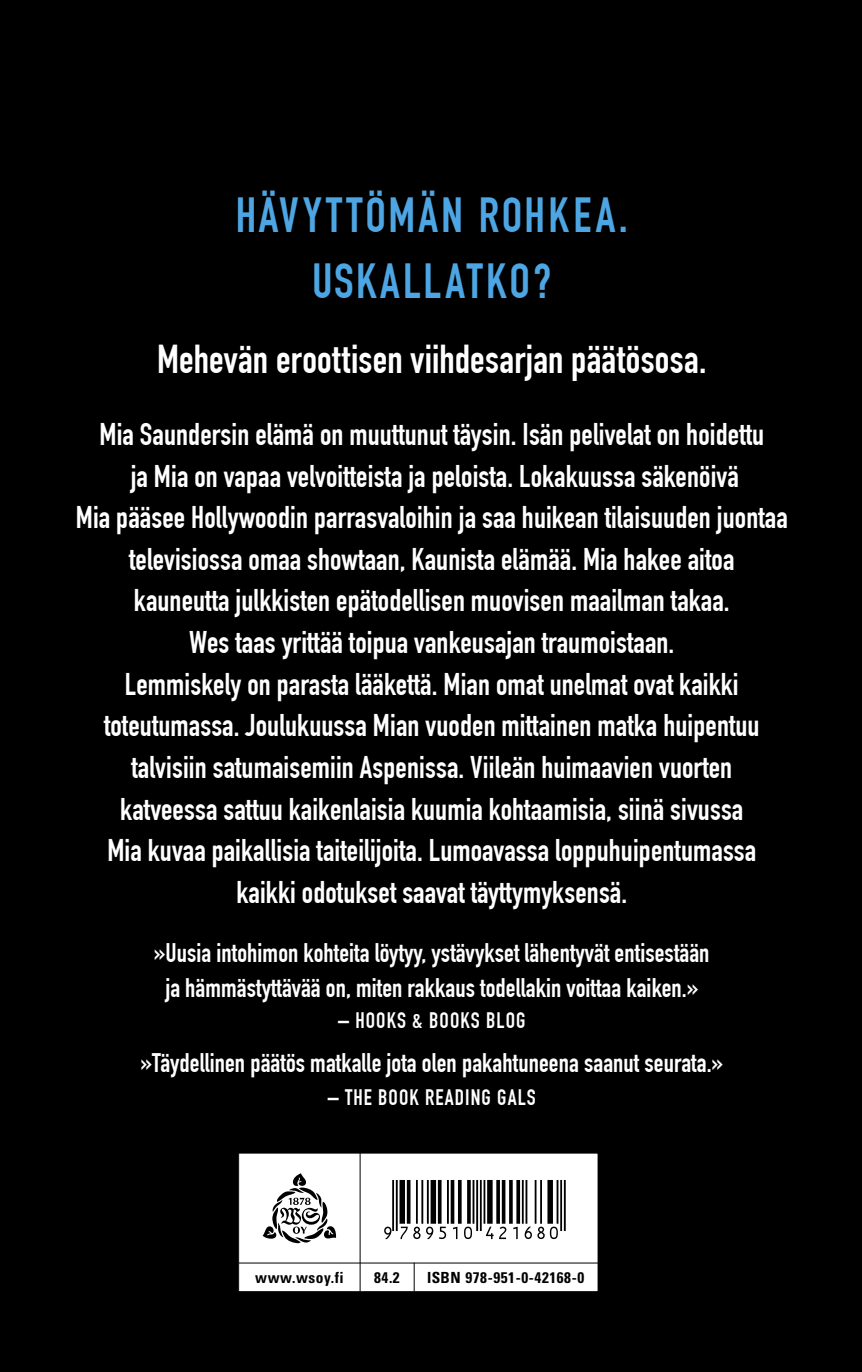
<style>
.page{position:relative;width:862px;height:1372px;background:#fff}
.page>*{position:absolute;margin:0;border:0;box-sizing:border-box;transform-origin:0 0}
.t1{font:58.27px "Viisas EAN Matala";color:#000}
.t2{font:700 48.15px/65.7px "DIN Condensed";letter-spacing:.07em;color:#4da6e3;text-align:center}
.t3{font:700 39.38px "DIN Condensed";letter-spacing:.005em;color:#fff}
.t4{font:700 30.6px/41.6px "DIN Condensed";letter-spacing:.005em;color:#fff;text-align:center}
.t5{font:700 26.32px/35.1px "DIN Condensed";letter-spacing:.005em;color:#fff;text-align:center}
.t6{font:22.5px "Adobe Caslon Pro";color:#000}
.t7{font:700 21.82px "DIN Condensed";letter-spacing:.05em;color:#fff}
.t8{font:700 condensed 15.3px "Univers";letter-spacing:.035em;color:#000}
</style>
<div class="page">
<div style="left:0;top:0;width:861px;height:1371px;background:#000"></div>
<div style="left:238px;top:1152px;width:359px;height:139px;background:#fff"></div>
<div style="left:238px;top:1152px;width:360px;height:139px;border:1px solid #000"></div>
<hr style="left:359px;top:1152px;width:1px;height:139px;background:#000">
<hr style="left:239px;top:1262px;width:358px;height:1px;background:#000">
<svg style="left:413px;top:1262px;width:1px;height:29px"></svg>
<svg style="left:262px;top:1173px;width:74px;height:70px"></svg>
<h2 class="t2" style="left:236px;top:183px;width:393px">HÄVYTTÖMÄN ROHKEA.<br>USKALLATKO?</h2>
<p class="t3" style="left:157px;top:335px;width:550px">Mehevän eroottisen viihdesarjan päätösosa.</p>
<p class="t4" style="left:76px;top:413px;width:713px">Mia Saundersin elämä on muuttunut täysin. Isän pelivelat on hoidettu<br>ja Mia on vapaa velvoitteista ja peloista. Lokakuussa säkenöivä<br>Mia pääsee Hollywoodin parrasvaloihin ja saa huikean tilaisuuden juontaa televisiossa omaa showtaan, Kaunista elämää. Mia hakee aitoa<br>kauneutta julkkisten epätodellisen muovisen maailman takaa.<br>Wes taas yrittää toipua vankeusajan traumoistaan.<br>Lemmiskely on parasta lääkettä. Mian omat unelmat ovat kaikki toteutumassa. Joulukuussa Mian vuoden mittainen matka huipentuu talvisiin satumaisemiin Aspenissa. Viileän huimaavien vuorten<br>katveessa sattuu kaikenlaisia kuumia kohtaamisia, siinä sivussa<br>Mia kuvaa paikallisia taiteilijoita. Lumoavassa loppuhuipentumassa kaikki odotukset saavat täyttymyksensä.</p>
<p class="t5" style="left:154px;top:935px;width:556px">»Uusia intohimon kohteita löytyy, ystävykset lähentyvät entisestään ja hämmästyttävää on, miten rakkaus todellakin voittaa kaiken.»</p>
<p class="t7" style="left:338px;top:1007px;width:189px">– HOOKS &amp; BOOKS BLOG</p>
<p class="t5" style="left:141px;top:1045px;width:583px">»Täydellinen päätös matkalle jota olen pakahtuneena saanut seurata.»</p>
<p class="t7" style="left:327px;top:1084px;width:209px">– THE BOOK READING GALS</p>
<p class="t8" style="left:255px;top:1267px;width:90px">www.wsoy.fi</p>
<h1 class="t1" style="left:379px;top:1179px;width:188px">*9789510421680*</h1>
<p class="t6" style="left:424px;top:1257px;width:20px">21</p>
<p class="t8" style="left:374px;top:1267px;width:27px">84.2</p>
<p class="t8" style="left:427px;top:1267px;width:159px">ISBN 978-951-0-42168-0</p>
</div>
